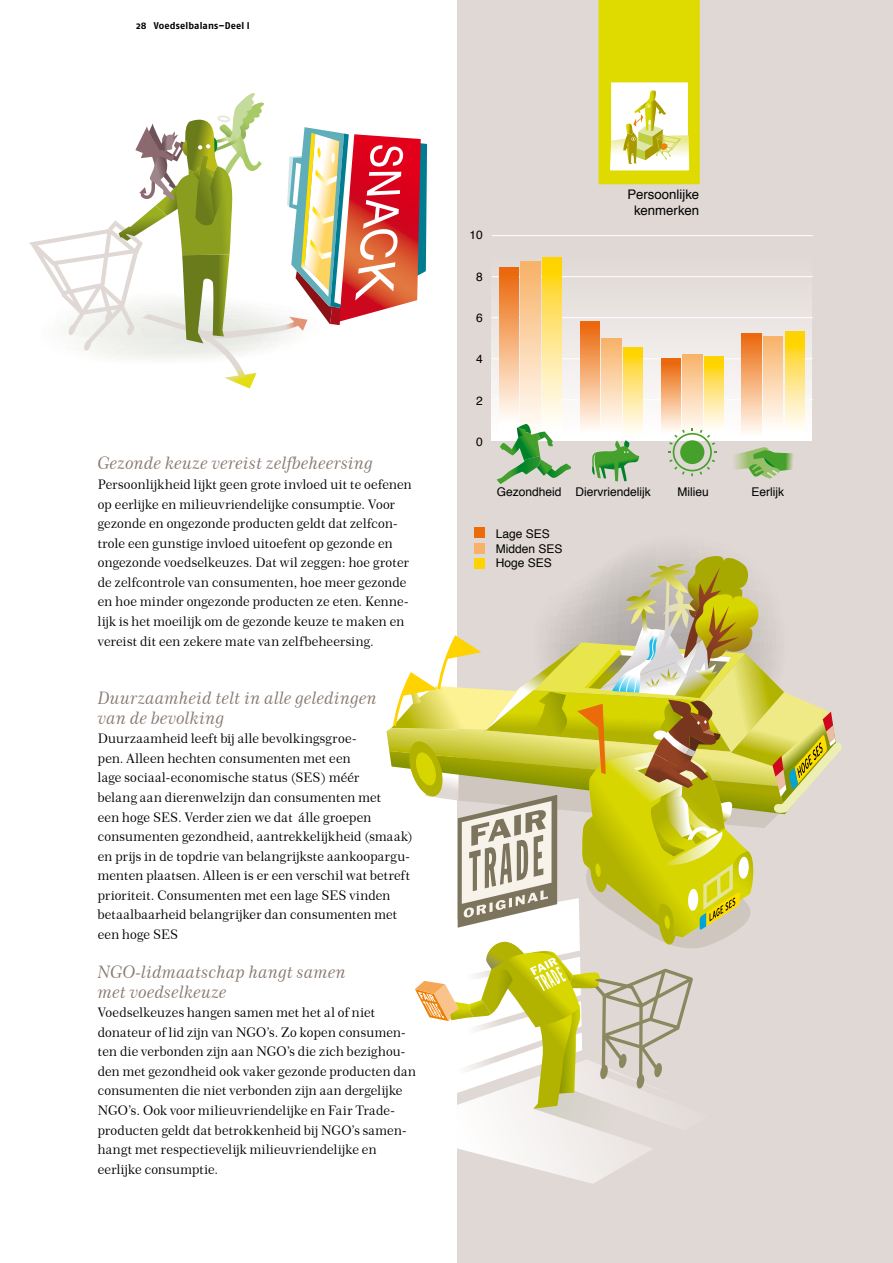
<style>
.page{position:relative;width:893px;height:1263px;background:#fff}
.page>*{position:absolute;margin:0;border:0;box-sizing:border-box;transform-origin:0 0}
.t1{font:17.25px/19.5px "Century 751 BT Italic B";color:#897a72}
.t2{font:13.2px/19.5px "Century 751 BT Roman B";letter-spacing:.01em;color:#000}
.t3{font:13.2px/15.6px "Helvetica";color:#000;text-align:center}
.t4{font:12px/14.4px "Helvetica";color:#000}
.t5{font:700 9.75px "Fago No";letter-spacing:.015em;color:#000}
</style>
<div class="page">
<div style="left:457px;top:0;width:436px;height:1263px;background:#dfd8d4"></div>
<div style="left:474px;top:527px;width:11px;height:10px;background:#eb6a0a"></div>
<div style="left:474px;top:543px;width:11px;height:10px;background:#f7b169"></div>
<svg style="left:492px;top:257px;width:320px;height:184px"></svg>
<hr style="left:492px;top:399px;width:321px;height:1px;background:#fff">
<hr style="left:492px;top:358px;width:321px;height:1px;background:#fff">
<hr style="left:492px;top:317px;width:321px;height:1px;background:#fff">
<hr style="left:492px;top:276px;width:321px;height:1px;background:#fff">
<hr style="left:492px;top:235px;width:321px;height:1px;background:#fff">
<svg style="left:542px;top:258px;width:20px;height:166px;background:#ffe785"></svg>
<svg style="left:623px;top:347px;width:20px;height:93px;background:#ffe88b"></svg>
<svg style="left:704px;top:356px;width:20px;height:84px;background:#ffe681"></svg>
<svg style="left:785px;top:331px;width:19px;height:109px;background:#ffe888"></svg>
<div style="left:521px;top:261px;width:19px;height:179px;background:linear-gradient(to bottom,#f7b167,#fff)"></div>
<div style="left:602px;top:338px;width:19px;height:102px;background:linear-gradient(to bottom,#f8b267,#fff)"></div>
<svg style="left:683px;top:355px;width:19px;height:73px"></svg>
<div style="left:763px;top:336px;width:20px;height:104px;background:linear-gradient(to bottom,#f8b268,#fff)"></div>
<svg style="left:499px;top:267px;width:20px;height:157px;background:#f5b380"></svg>
<div style="left:580px;top:322px;width:19px;height:118px;background:linear-gradient(to bottom,#eb6706,#fff)"></div>
<div style="left:661px;top:359px;width:19px;height:81px;background:linear-gradient(to bottom,#eb6300,#fff)"></div>
<div style="left:742px;top:333px;width:19px;height:107px;background:linear-gradient(to bottom,#eb6808,#fff)"></div>
<svg style="left:668px;top:428px;width:49px;height:48px"></svg>
<svg style="left:497px;top:424px;width:74px;height:60px"></svg>
<svg style="left:592px;top:440px;width:48px;height:41px"></svg>
<svg style="left:734px;top:447px;width:59px;height:32px"></svg>
<svg style="left:386px;top:553px;width:456px;height:631px"></svg>
<svg style="left:29px;top:93px;width:398px;height:296px"></svg>
<svg style="left:598px;top:0;width:102px;height:184px;background:#e4e14a"></svg>
<p class="t5" style="left:136px;top:20px;width:115px">28 Voedselbalans–Deel I</p>
<h1 class="t1" style="left:98px;top:453px;width:277px">Gezonde keuze vereist zelfbeheersing</h1>
<p class="t2" style="left:98px;top:474px;width:316px">Persoonlijkheid lijkt geen grote invloed uit te oefenen op eerlijke en milieuvriendelijke consumptie. Voor gezonde en ongezonde producten geldt dat zelfcon&shy;trole een gunstige invloed uitoefent op gezonde en ongezonde voedselkeuzes. Dat wil zeggen: hoe groter de zelfcontrole van consumenten, hoe meer gezonde en hoe minder ongezonde producten ze eten. Kenne&shy;lijk is het moeilijk om de gezonde keuze te maken en vereist dit een zekere mate van zelfbeheersing.</p>
<h1 class="t1" style="left:98px;top:688px;width:281px">Duurzaamheid telt in alle geledingen van de bevolking</h1>
<p class="t2" style="left:98px;top:729px;width:317px">Duurzaamheid leeft bij alle bevolkingsgroe-<br>pen. Alleen hechten consumenten met een<br>lage sociaal-economische status (SES) méér<br>belang aan dierenwelzijn dan consumenten met<br>een hoge SES. Verder zien we dat álle groepen consumenten gezondheid, aantrekkelijkheid (smaak) en prijs in de topdrie van belangrijkste aankoopargu&shy;menten plaatsen. Alleen is er een verschil wat betreft prioriteit. Consumenten met een lage SES vinden betaalbaarheid belangrijker dan consumenten met een hoge SES</p>
<h1 class="t1" style="left:98px;top:962px;width:250px">NGO-lidmaatschap hangt samen met voedselkeuze</h1>
<p class="t2" style="left:98px;top:1003px;width:320px">Voedselkeuzes hangen samen met het al of niet donateur of lid zijn van NGO’s. Zo kopen consumen&shy;ten die verbonden zijn aan NGO’s die zich bezighou&shy;den met gezondheid ook vaker gezonde producten dan consumenten die niet verbonden zijn aan dergelijke NGO’s. Ook voor milieuvriendelijke en Fair Trade&shy;producten geldt dat betrokkenheid bij NGO’s samen&shy;hangt met respectievelijk milieuvriendelijke en eerlijke consumptie.</p>
<p class="t4" style="left:469px;top:228px;width:15px">10</p>
<p class="t4" style="left:476px;top:269px;width:8px">8</p>
<p class="t4" style="left:476px;top:310px;width:8px">6</p>
<p class="t4" style="left:476px;top:351px;width:8px">4</p>
<p class="t4" style="left:476px;top:393px;width:8px">2</p>
<p class="t4" style="left:476px;top:434px;width:8px">0</p>
<p class="t3" style="left:627px;top:186px;width:73px">Persoonlijke kenmerken</p>
<p class="t4" style="left:497px;top:484px;width:156px">Gezondheid Diervriendelijk</p>
<p class="t4" style="left:678px;top:484px;width:33px">Milieu</p>
<p class="t4" style="left:751px;top:484px;width:34px">Eerlijk</p>
<p class="t4" style="left:496px;top:527px;width:68px">Lage SES<br>Midden SES<br>Hoge SES</p>
</div>
